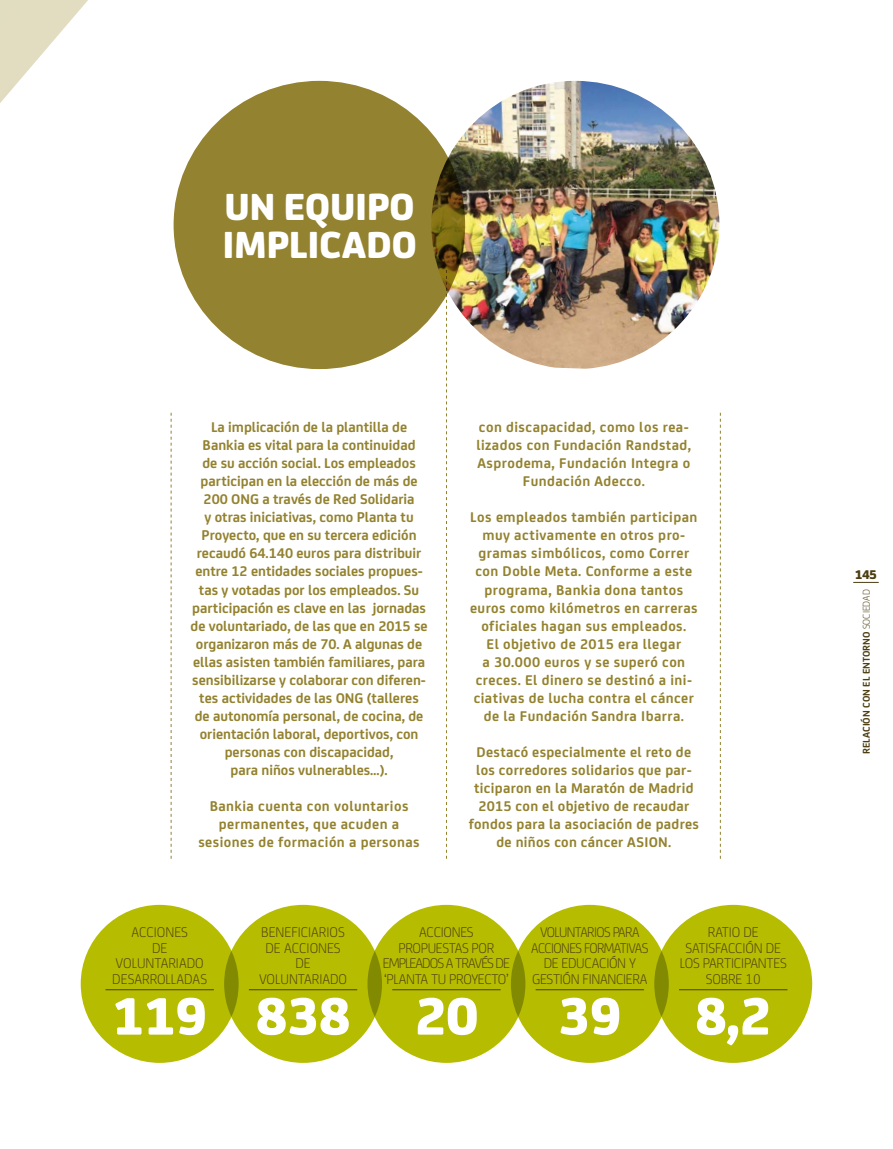
<style>
.page{position:relative;width:893px;height:1149px;background:#fff}
.page>*{position:absolute;margin:0;border:0;box-sizing:border-box;transform-origin:0 0}
.t1{font:800 56.25px "Bankia";letter-spacing:-.02em;color:#fff}
.t2{font:800 40.35px/37.7px "Bankia";letter-spacing:-.01em;color:#fff}
.t3{font:700 15px/18px "Bankia";letter-spacing:.02em;color:#93822f;text-align:center}
.t4{font:700 15px/18px "Bankia";color:#93822f;text-align:center}
.t5{font:300 15px/15.5px "Bankia";letter-spacing:-.02em;color:#4c3e12}
.t6{font:800 13.5px "Bankia";color:#4c3e12}
.t7{font:700 10.5px "Bankia";color:#4c3e12}
.s1{font-weight:300}
</style>
<div class="page">
<img style="left:0;top:0;width:88px;height:103px">
<svg style="left:853px;top:582px;width:26px;height:1px"></svg>
<svg style="left:446px;top:368px;width:1px;height:490px"></svg>
<svg style="left:171px;top:412px;width:1px;height:446px"></svg>
<svg style="left:720px;top:412px;width:1px;height:446px"></svg>
<div style="left:174px;top:81px;width:291px;height:288px;background:#93822f;border-radius:50%"></div>
<img style="left:431px;top:81px;width:288px;height:287px">
<div style="left:81px;top:904px;width:158px;height:158px;background:#b6bc00;border-radius:50%"></div>
<hr style="left:105px;top:989px;width:109px;height:1px;background:#4c3e12">
<div style="left:224px;top:904px;width:158px;height:158px;background:#b6bc00;border-radius:50%"></div>
<hr style="left:249px;top:989px;width:108px;height:1px;background:#4c3e12">
<div style="left:367px;top:904px;width:158px;height:158px;background:#b6bc00;border-radius:50%"></div>
<hr style="left:392px;top:989px;width:109px;height:1px;background:#4c3e12">
<div style="left:511px;top:904px;width:158px;height:158px;background:#b6bc00;border-radius:50%"></div>
<hr style="left:536px;top:989px;width:108px;height:1px;background:#4c3e12">
<div style="left:654px;top:904px;width:158px;height:158px;background:#b6bc00;border-radius:50%"></div>
<hr style="left:679px;top:989px;width:108px;height:1px;background:#4c3e12">
<h2 class="t2" style="left:222px;top:185px;width:196px">UN EQUIPO<br>IMPLICADO</h2>
<p class="t4" style="left:190px;top:417px;width:239px">La implicación de la plantilla de Bankia es vital para la continuidad<br>de su acción social. Los empleados participan en la elección de más de 200 ONG a través de Red Solidaria<br>y otras iniciativas, como Planta tu Proyecto, que en su tercera edición recaudó 64.140 euros para distribuir entre 12 entidades sociales propues&shy;tas y votadas por los empleados. Su participación es clave en las jornadas de voluntariado, de las que en 2015 se organizaron más de 70. A algunas de ellas asisten también familiares, para sensibilizarse y colaborar con diferen&shy;tes actividades de las ONG (talleres de autonomía personal, de cocina, de orientación laboral, deportivos, con personas con discapacidad,<br>para niños vulnerables…).</p>
<p class="t3" style="left:198px;top:795px;width:223px">Bankia cuenta con voluntarios permanentes, que acuden a sesiones de formación a personas</p>
<p class="t3" style="left:476px;top:417px;width:216px">con discapacidad, como los rea&shy;lizados con Fundación Randstad,<br>Asprodema, Fundación Integra o<br>Fundación Adecco.</p>
<p class="t3" style="left:470px;top:507px;width:229px">Los empleados también participan muy activamente en otros pro&shy;gramas simbólicos, como Correr con Doble Meta. Conforme a este programa, Bankia dona tantos euros como kilómetros en carreras oficiales hagan sus empleados.<br>El objetivo de 2015 era llegar<br>a 30.000 euros y se superó con creces. El dinero se destinó a ini&shy;ciativas de lucha contra el cáncer de la Fundación Sandra Ibarra.</p>
<p class="t3" style="left:469px;top:741px;width:232px">Destacó especialmente el reto de los corredores solidarios que par&shy;ticiparon en la Maratón de Madrid<br>2015 con el objetivo de recaudar fondos para la asociación de padres de niños con cáncer ASION.</p>
<p class="t5" style="left:131px;top:923px;width:8px">ACCIONES</p>
<p class="t5" style="left:152px;top:939px;width:8px">DE</p>
<p class="t5" style="left:112px;top:954px;width:12px">VOLUNTARIADO<br>DESARROLLADAS</p>
<h1 class="t1" style="left:112px;top:971px;width:97px">119</h1>
<p class="t5" style="left:261px;top:923px;width:31px">BENEFICIARIOS<br>DE ACCIONES</p>
<p class="t5" style="left:295px;top:954px;width:8px">DE</p>
<p class="t5" style="left:259px;top:969px;width:9px">VOLUNTARIADO</p>
<h1 class="t1" style="left:255px;top:971px;width:97px">838</h1>
<p class="t5" style="left:419px;top:923px;width:8px">ACCIONES</p>
<p class="t5" style="left:398px;top:939px;width:8px">PROPUESTAS</p>
<p class="t5" style="left:472px;top:939px;width:9px">POR</p>
<p class="t5" style="left:383px;top:954px;width:8px">EMPLEADOS</p>
<p class="t5" style="left:446px;top:954px;width:17px">ATRAVÉS</p>
<p class="t5" style="left:496px;top:954px;width:8px">DE</p>
<p class="t5" style="left:384px;top:969px;width:18px">‘PLANTA</p>
<p class="t5" style="left:431px;top:969px;width:34px">TU PROYECTO</p>
<p class="t5" style="left:506px;top:969px;width:5px">’</p>
<h1 class="t1" style="left:414px;top:971px;width:66px">20</h1>
<p class="t5" style="left:540px;top:923px;width:15px">VOLUNTARIOS</p>
<p class="t5" style="left:613px;top:923px;width:8px">PARA</p>
<p class="t5" style="left:531px;top:939px;width:8px">ACCIONES</p>
<p class="t5" style="left:584px;top:939px;width:8px">FORMATIVA</p>
<p class="t5" style="left:642px;top:939px;width:7px">S</p>
<p class="t5" style="left:544px;top:954px;width:33px">DE EDUCACIÓN</p>
<p class="t5" style="left:629px;top:954px;width:8px">Y</p>
<p class="t5" style="left:532px;top:969px;width:16px">GESTIÓN</p>
<p class="t5" style="left:583px;top:969px;width:14px">FINANCIERA</p>
<h1 class="t1" style="left:558px;top:971px;width:66px">39</h1>
<p class="t5" style="left:708px;top:923px;width:15px">RATIO</p>
<p class="t5" style="left:743px;top:923px;width:8px">DE</p>
<p class="t5" style="left:685px;top:939px;width:8px">SATISFACCIÓN</p>
<p class="t5" style="left:766px;top:939px;width:8px">DE</p>
<p class="t5" style="left:680px;top:954px;width:35px;text-align:right">LOS PARTICIPANTES<br>SOBRE</p>
<p class="t5" style="left:745px;top:969px;width:17px">10</p>
<h1 class="t1" style="left:695px;top:971px;width:79px">8,2</h1>
<p class="t6" style="left:855px;top:563px;width:24px">145</p>
<p class="t7" style="left:859px;top:754px;width:165px;rotate:-90deg">RELACIÓN CON EL ENTORNO <span class="s1">SOCIEDAD</span></p>
</div>
